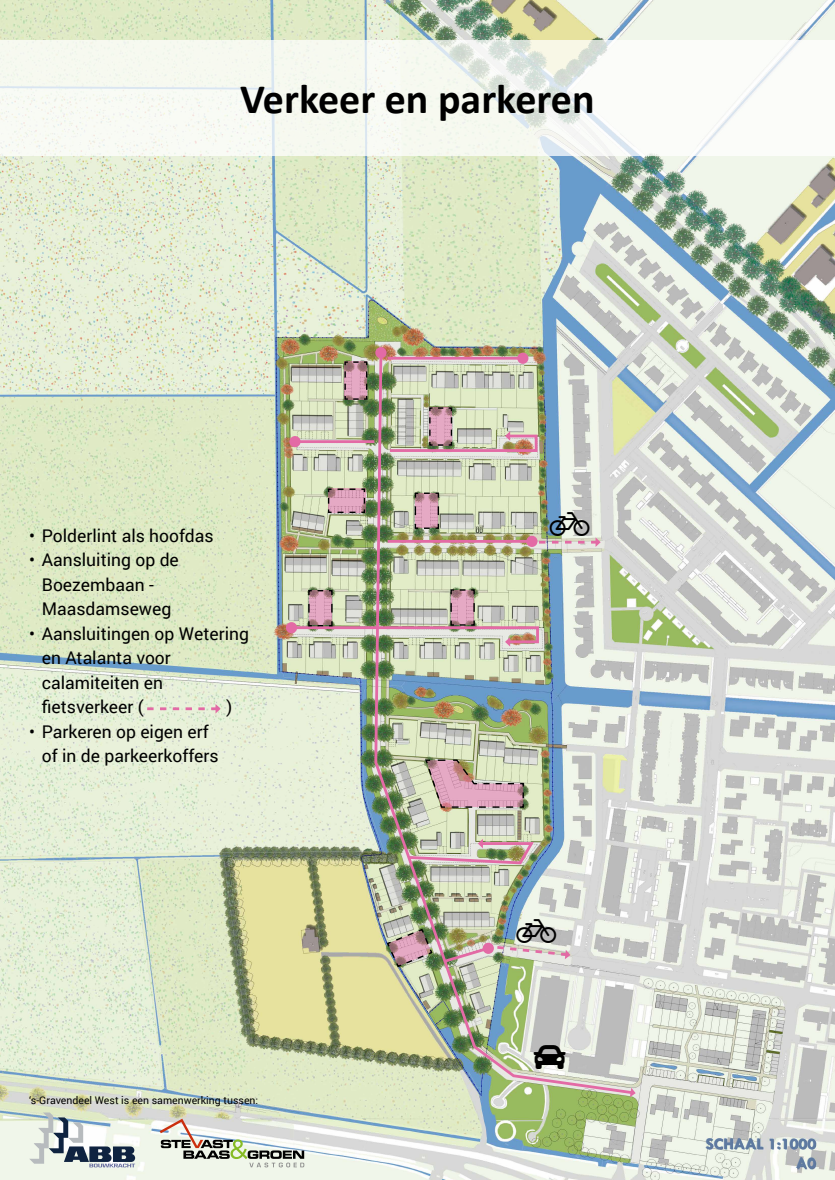
<style>
.page{position:relative;width:835px;height:1180px;background:#fff}
.page>*{position:absolute;margin:0;border:0;box-sizing:border-box;transform-origin:0 0}
.t1{font:700 42px "Calibri";color:#000}
.t2{font:300 31.85px "Font Awesome 5 Pro";color:#000}
.t3{font:17.5px/24.5px "Roboto";color:#000}
.t4{font:700 16.48px/19.8px "Tw Cen";color:#5e7aa1;text-align:right}
.t5{font:10.5px "Roboto";color:#000}
</style>
<div class="page">
<img style="left:0;top:0;width:834px;height:1180px">
<svg style="left:0;top:40px;width:834px;height:115px;fill:#f7faf3"></svg>
<svg style="left:160px;top:1118px;width:144px;height:49px"></svg>
<svg style="left:29px;top:1112px;width:106px;height:55px"></svg>
<svg style="left:147px;top:704px;width:73px;height:9px"></svg>
<img style="left:373px;top:350px;width:262px;height:746px">
<div style="left:375px;top:347px;width:11px;height:11px;background:#e36aa5;border-radius:50%"></div>
<svg style="left:629px;top:1087px;width:6px;height:10px"></svg>
<hr style="left:387px;top:357px;width:135px;height:3px;background:#e36aa5">
<div style="left:517px;top:353px;width:11px;height:11px;background:#e36aa5;border-radius:50%"></div>
<hr style="left:295px;top:440px;width:79px;height:3px;background:#e36aa5">
<div style="left:289px;top:436px;width:11px;height:11px;background:#e36aa5;border-radius:50%"></div>
<hr style="left:387px;top:540px;width:145px;height:3px;background:#e36aa5">
<div style="left:526px;top:536px;width:11px;height:11px;background:#e36aa5;border-radius:50%"></div>
<div style="left:286px;top:622px;width:11px;height:11px;background:#e36aa5;border-radius:50%"></div>
<img style="left:406px;top:839px;width:130px;height:27px">
<svg style="left:386px;top:927px;width:47px;height:41px"></svg>
<img style="left:424px;top:759px;width:100px;height:49px">
<img style="left:289px;top:588px;width:251px;height:58px">
<svg style="left:414px;top:492px;width:25px;height:37px"></svg>
<svg style="left:327px;top:488px;width:39px;height:26px"></svg>
<img style="left:387px;top:407px;width:152px;height:46px">
<svg style="left:343px;top:361px;width:25px;height:39px"></svg>
<svg style="left:539px;top:512px;width:61px;height:35px"></svg>
<img style="left:441px;top:919px;width:129px;height:45px">
<svg style="left:533px;top:1045px;width:32px;height:23px"></svg>
<h1 class="t1" style="left:240px;top:70px;width:356px">Verkeer en parkeren</h1>
<p class="t3" style="left:29px;top:523px;width:186px">• Polderlint als hoofdas</p>
<p class="t3" style="left:42px;top:547px;width:138px;text-indent:-13px">• Aansluiting op de<br>Boezembaan -<br>Maasdamseweg</p>
<p class="t3" style="left:42px;top:621px;width:209px;text-indent:-13px">• Aansluitingen op Wetering en Atalanta voor calamiteiten en fietsverkeer (</p>
<p class="t3" style="left:226px;top:694px;width:7px">)</p>
<p class="t3" style="left:42px;top:719px;width:178px;text-indent:-13px">• Parkeren op eigen erf of in de parkeerkoffers</p>
<p class="t5" style="left:29px;top:1093px;width:230px">‘s-Gravendeel West is een samenwerking tussen:</p>
<h2 class="t2" style="left:549px;top:508px;width:41px">●</h2>
<h2 class="t2" style="left:516px;top:915px;width:41px">●</h2>
<p class="t4" style="left:705px;top:1133px;width:112px">SCHAAL 1:1000<br>A0</p>
</div>
